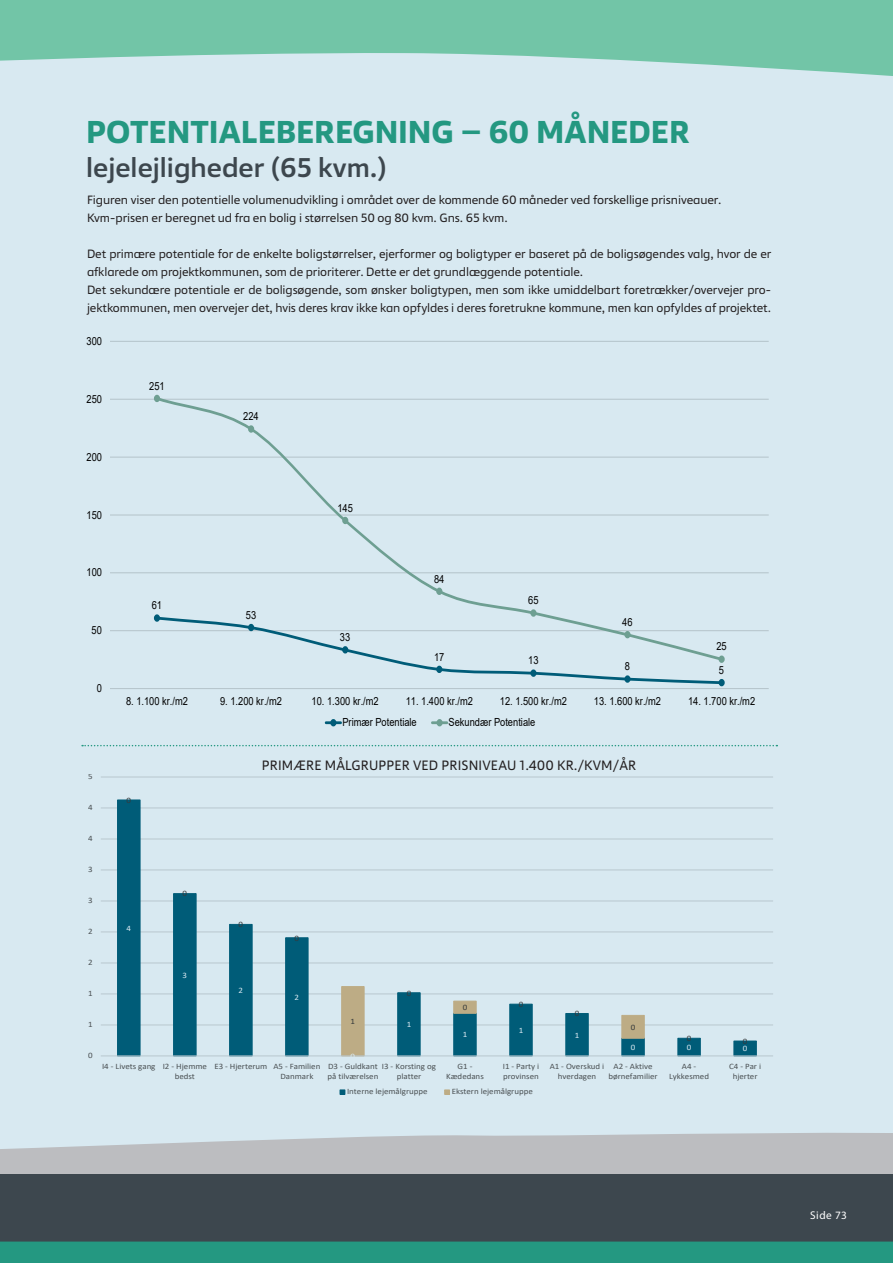
<style>
.page{position:relative;width:893px;height:1263px;background:#d8e9f1}
.page>*{position:absolute;margin:0;border:0;box-sizing:border-box;transform-origin:0 0}
.t1{font:700 31.5px "Vast";letter-spacing:.01em;color:#249881}
.t2{font:500 27px "Vast";color:#3d474e}
.R4{font:13.5px "Vast";letter-spacing:.01em;color:#231f20}
.brødtekst{font:12px/18px "Vast";letter-spacing:-.01em;color:#231f20}
.t3{font:11.25px "Myriad Pro";letter-spacing:.04em;color:#fff}
.t4{font:11.1px "Arial";letter-spacing:.005em;color:#000;scale:.83 1}
.t5{font:8.25px/10.1px "Calibri";color:#595959;text-align:center;scale:1.08 1}
.t6{font:8.25px "Calibri";color:#fff;scale:1.08 1}
.t7{font:8.25px "Calibri";color:#404040;scale:1.08 1}
</style>
<div class="page">
<svg style="left:0;top:1132px;width:893px;height:42px;background:#bfc3c6"></svg>
<svg style="left:0;top:0;width:893px;height:76px;fill:#72c5a7"></svg>
<div style="left:0;top:1174px;width:893px;height:89px;background:#3d474e"></div>
<div style="left:0;top:1241px;width:893px;height:22px;background:#249881"></div>
<svg style="left:82px;top:745px;width:695px;height:1px"></svg>
<hr style="left:110px;top:630px;width:659px;height:1px;background:#d9d9d9">
<hr style="left:110px;top:572px;width:659px;height:1px;background:#d9d9d9">
<hr style="left:110px;top:515px;width:659px;height:1px;background:#d9d9d9">
<hr style="left:110px;top:457px;width:659px;height:1px;background:#d9d9d9">
<hr style="left:110px;top:399px;width:659px;height:1px;background:#d9d9d9">
<hr style="left:110px;top:341px;width:659px;height:1px;background:#d9d9d9">
<hr style="left:110px;top:688px;width:659px;height:1px;background:#d9d9d9">
<div style="left:718px;top:679px;width:7px;height:7px;border:3px solid #006580;border-radius:50%"></div>
<svg style="left:154px;top:396px;width:570px;height:215px"></svg>
<div style="left:154px;top:395px;width:6px;height:7px;border:3px solid #83af9b;border-radius:50%"></div>
<div style="left:248px;top:425px;width:6px;height:8px;border:3px solid #83af9b;border-radius:50%"></div>
<div style="left:342px;top:517px;width:6px;height:7px;border:3px solid #83af9b;border-radius:50%"></div>
<div style="left:436px;top:588px;width:6px;height:7px;border:3px solid #83af9b;border-radius:50%"></div>
<div style="left:530px;top:609px;width:7px;height:8px;border:3px solid #83af9b;border-radius:50%"></div>
<svg style="left:154px;top:611px;width:570px;height:74px"></svg>
<div style="left:718px;top:656px;width:7px;height:7px;border:3px solid #83af9b;border-radius:50%"></div>
<hr style="left:326px;top:721px;width:15px;height:3px;background:#006580">
<div style="left:330px;top:719px;width:7px;height:7px;border:3px solid #006580;border-radius:50%"></div>
<hr style="left:432px;top:721px;width:15px;height:3px;background:#83af9b">
<div style="left:436px;top:719px;width:7px;height:7px;border:3px solid #83af9b;border-radius:50%"></div>
<hr style="left:101px;top:1025px;width:672px;height:1px;background:#d9d9d9">
<hr style="left:101px;top:994px;width:672px;height:1px;background:#d9d9d9">
<hr style="left:101px;top:963px;width:672px;height:1px;background:#d9d9d9">
<hr style="left:101px;top:932px;width:672px;height:1px;background:#d9d9d9">
<hr style="left:101px;top:901px;width:672px;height:1px;background:#d9d9d9">
<hr style="left:101px;top:870px;width:672px;height:1px;background:#d9d9d9">
<hr style="left:101px;top:839px;width:672px;height:1px;background:#d9d9d9">
<hr style="left:101px;top:808px;width:672px;height:1px;background:#d9d9d9">
<hr style="left:101px;top:777px;width:672px;height:1px;background:#d9d9d9">
<svg style="left:117px;top:799px;width:640px;height:256px"></svg>
<svg style="left:341px;top:986px;width:304px;height:69px"></svg>
<hr style="left:101px;top:1055px;width:672px;height:1px;background:#d9d9d9">
<svg style="left:340px;top:1089px;width:5px;height:6px"></svg>
<svg style="left:444px;top:1089px;width:6px;height:6px"></svg>
<p class="t1" style="left:86px;top:111px;width:605px">POTENTIALEBEREGNING – 60 MÅNEDER</p>
<p class="t2" style="left:86px;top:150px;width:302px">lejelejligheder (65 kvm.)</p>
<p class="brødtekst" style="left:87px;top:190px;width:636px">Figuren viser den potentielle volumenudvikling i området over de kommende 60 måneder ved forskellige prisniveauer.</p>
<p class="brødtekst" style="left:87px;top:208px;width:422px">Kvm-prisen er beregnet ud fra en bolig i størrelsen 50 og 80 kvm. Gns. 65 kvm.</p>
<p class="brødtekst" style="left:87px;top:244px;width:686px">Det primære potentiale for de enkelte boligstørrelser, ejerformer og boligtyper er baseret på de boligsøgendes valg, hvor de er afklarede om projektkommunen, som de prioriterer. Dette er det grundlæggende potentiale.</p>
<p class="brødtekst" style="left:87px;top:280px;width:686px">Det sekundære potentiale er de boligsøgende, som ønsker boligtypen, men som ikke umiddelbart foretrækker/overvejer pro&shy;jektkommunen, men overvejer det, hvis deres krav ikke kan opfyldes i deres foretrukne kommune, men kan opfyldes af projektet.</p>
<p class="t4" style="left:86px;top:333px;width:20px">300</p>
<p class="t4" style="left:86px;top:391px;width:20px">250</p>
<p class="t4" style="left:86px;top:449px;width:20px">200</p>
<p class="t4" style="left:86px;top:507px;width:20px">150</p>
<p class="t4" style="left:86px;top:565px;width:20px">100</p>
<p class="t4" style="left:92px;top:623px;width:14px">50</p>
<p class="t4" style="left:97px;top:680px;width:8px">0</p>
<p class="t5" style="left:88px;top:771px;width:6px">5</p>
<p class="t5" style="left:88px;top:802px;width:6px">4</p>
<p class="t5" style="left:88px;top:833px;width:6px">4</p>
<p class="t5" style="left:88px;top:864px;width:6px">3</p>
<p class="t5" style="left:88px;top:895px;width:6px">3</p>
<p class="t5" style="left:88px;top:926px;width:6px">2</p>
<p class="t5" style="left:88px;top:957px;width:6px">2</p>
<p class="t5" style="left:88px;top:988px;width:6px">1</p>
<p class="t5" style="left:88px;top:1019px;width:6px">1</p>
<p class="t5" style="left:88px;top:1050px;width:6px">0</p>
<p class="t4" style="left:149px;top:378px;width:20px">251</p>
<p class="t4" style="left:152px;top:598px;width:14px">61</p>
<p class="t4" style="left:243px;top:409px;width:20px">224</p>
<p class="t4" style="left:246px;top:607px;width:14px">53</p>
<p class="t4" style="left:337px;top:500px;width:20px">145</p>
<p class="t4" style="left:340px;top:629px;width:14px">33</p>
<p class="t4" style="left:434px;top:571px;width:14px">84</p>
<p class="t4" style="left:528px;top:593px;width:14px">65</p>
<p class="t4" style="left:434px;top:649px;width:14px">17</p>
<p class="t4" style="left:528px;top:653px;width:14px">13</p>
<p class="t4" style="left:622px;top:614px;width:14px">46</p>
<p class="t4" style="left:716px;top:639px;width:14px">25</p>
<p class="t4" style="left:625px;top:659px;width:8px">8</p>
<p class="t4" style="left:719px;top:662px;width:8px">5</p>
<p class="t4" style="left:126px;top:694px;width:76px">8. 1.100 kr./m2</p>
<p class="t4" style="left:220px;top:694px;width:76px">9. 1.200 kr./m2</p>
<p class="t4" style="left:312px;top:694px;width:82px">10. 1.300 kr./m2</p>
<p class="t4" style="left:406px;top:694px;width:82px">11. 1.400 kr./m2</p>
<p class="t4" style="left:500px;top:694px;width:82px">12. 1.500 kr./m2</p>
<p class="t4" style="left:594px;top:694px;width:82px">13. 1.600 kr./m2</p>
<p class="t4" style="left:688px;top:694px;width:82px">14. 1.700 kr./m2</p>
<p class="t4" style="left:342px;top:715px;width:91px">Primær Potentiale</p>
<p class="t4" style="left:449px;top:715px;width:106px">Sekundær Potentiale</p>
<p class="t7" style="left:127px;top:794px;width:6px">0</p>
<p class="t6" style="left:127px;top:922px;width:6px">4</p>
<p class="t7" style="left:183px;top:888px;width:6px">0</p>
<p class="t6" style="left:183px;top:969px;width:6px">3</p>
<p class="R4" style="left:262px;top:757px;width:376px">PRIMÆRE MÅLGRUPPER VED PRISNIVEAU 1.400 KR./KVM/ÅR</p>
<p class="t7" style="left:239px;top:919px;width:6px">0</p>
<p class="t6" style="left:239px;top:984px;width:6px">2</p>
<p class="t7" style="left:295px;top:932px;width:6px">0</p>
<p class="t6" style="left:295px;top:991px;width:6px">2</p>
<p class="t7" style="left:351px;top:1015px;width:6px">1</p>
<p class="t6" style="left:351px;top:1050px;width:6px">0</p>
<p class="t7" style="left:407px;top:987px;width:6px">0</p>
<p class="t6" style="left:407px;top:1019px;width:6px">1</p>
<p class="t7" style="left:463px;top:1001px;width:6px">0</p>
<p class="t6" style="left:463px;top:1029px;width:6px">1</p>
<p class="t7" style="left:519px;top:998px;width:6px">0</p>
<p class="t6" style="left:519px;top:1024px;width:6px">1</p>
<p class="t7" style="left:575px;top:1008px;width:6px">0</p>
<p class="t6" style="left:575px;top:1029px;width:6px">1</p>
<p class="t7" style="left:631px;top:1021px;width:6px">0</p>
<p class="t7" style="left:687px;top:1032px;width:6px">0</p>
<p class="t7" style="left:743px;top:1035px;width:6px">0</p>
<p class="t6" style="left:631px;top:1041px;width:6px">0</p>
<p class="t6" style="left:687px;top:1041px;width:6px">0</p>
<p class="t6" style="left:743px;top:1043px;width:6px">0</p>
<p class="t5" style="left:175px;top:1061px;width:31px;text-align:left;text-indent:-73px">I4 - Livets gang I2 - Hjemme bedst</p>
<p class="t5" style="left:280px;top:1061px;width:38px;text-align:left;text-indent:-66px">E3 - Hjerterum A5 - Familien<br>Danmark</p>
<p class="t5" style="left:327px;top:1061px;width:49px;text-align:left">D3 - Guldkant på tilværelsen</p>
<p class="t5" style="left:382px;top:1061px;width:52px">I3 - Korsting og platter</p>
<p class="t5" style="left:446px;top:1061px;width:36px">G1 -<br>Kædedans</p>
<p class="t5" style="left:503px;top:1061px;width:35px;text-align:left">I1 - Party i provinsen</p>
<p class="t5" style="left:550px;top:1061px;width:52px">A1 - Overskud i hverdagen</p>
<p class="t5" style="left:608px;top:1061px;width:47px">A2 - Aktive børnefamilier</p>
<p class="t5" style="left:669px;top:1061px;width:39px">A4 -<br>Lykkesmed</p>
<p class="t5" style="left:729px;top:1061px;width:31px">C4 - Par i hjerter</p>
<p class="t5" style="left:347px;top:1086px;width:76px">Interne lejemålgruppe</p>
<p class="t5" style="left:452px;top:1086px;width:77px">Ekstern lejemålgruppe</p>
<p class="t3" style="left:810px;top:1208px;width:38px">Side 73</p>
</div>
